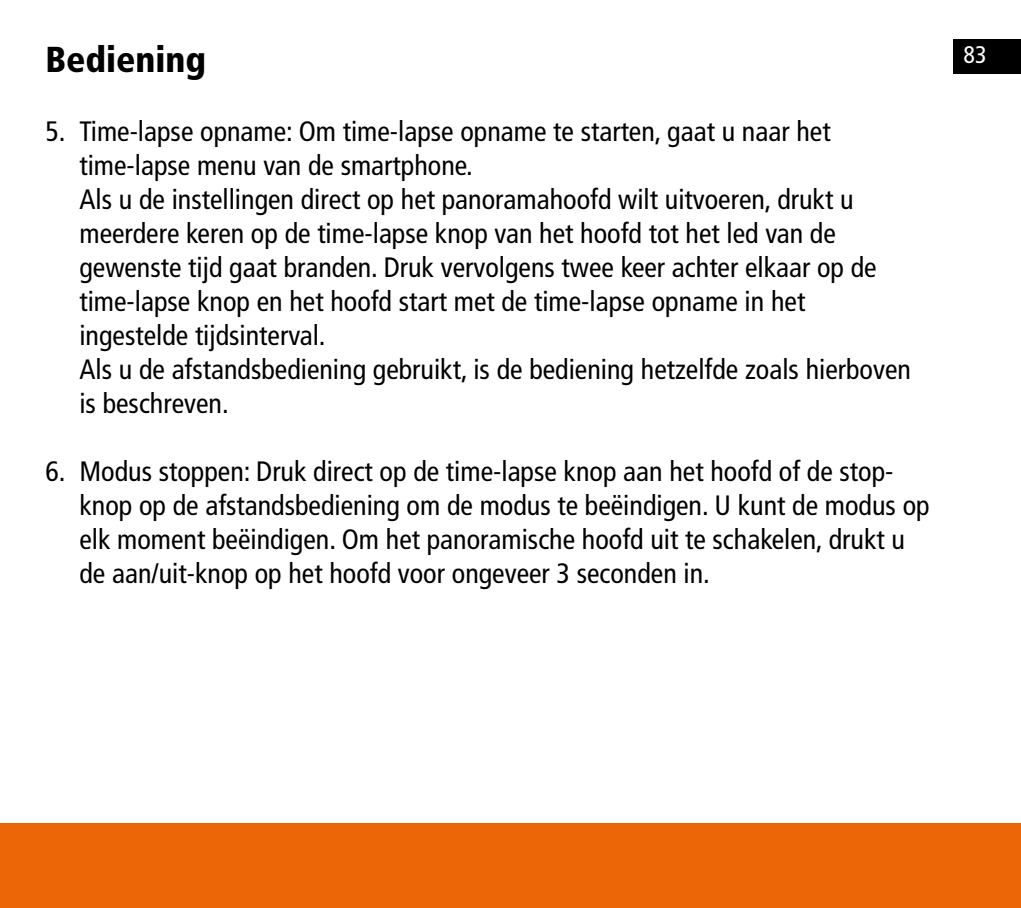
<style>
.page{position:relative;width:1021px;height:908px;background:#fff}
.page>*{position:absolute;margin:0;border:0;box-sizing:border-box;transform-origin:0 0}
.t1{font:900 condensed 36px "Frutiger LT";color:#000}
.t2{font:condensed 28px/34px "Frutiger LT";color:#000}
.t3{font:condensed 24px "Frutiger LT";color:#fff}
</style>
<div class="page">
<div style="left:952px;top:40px;width:68px;height:34px;background:#000"></div>
<div style="left:0;top:822px;width:1020px;height:85px;background:#ec6608"></div>
<p class="t1" style="left:45px;top:38px;width:162px">Bediening</p>
<p class="t3" style="left:963px;top:41px;width:25px">83</p>
<p class="t2" style="left:79px;top:114px;width:833px;text-indent:-34px">5. Time-lapse opname: Om time-lapse opname te starten, gaat u naar het time-lapse menu van de smartphone.<br>Als u de instellingen direct op het panoramahoofd wilt uitvoeren, drukt u meerdere keren op de time-lapse knop van het hoofd tot het led van de gewenste tijd gaat branden. Druk vervolgens twee keer achter elkaar op de time-lapse knop en het hoofd start met de time-lapse opname in het ingestelde tijdsinterval.<br>Als u de afstandsbediening gebruikt, is de bediening hetzelfde zoals hierboven is beschreven.</p>
<p class="t2" style="left:79px;top:454px;width:851px;text-indent:-34px">6. Modus stoppen: Druk direct op de time-lapse knop aan het hoofd of de stop&shy;knop op de afstandsbediening om de modus te beëindigen. U kunt de modus op elk moment beëindigen. Om het panoramische hoofd uit te schakelen, drukt u de aan/uit-knop op het hoofd voor ongeveer 3 seconden in.</p>
</div>
